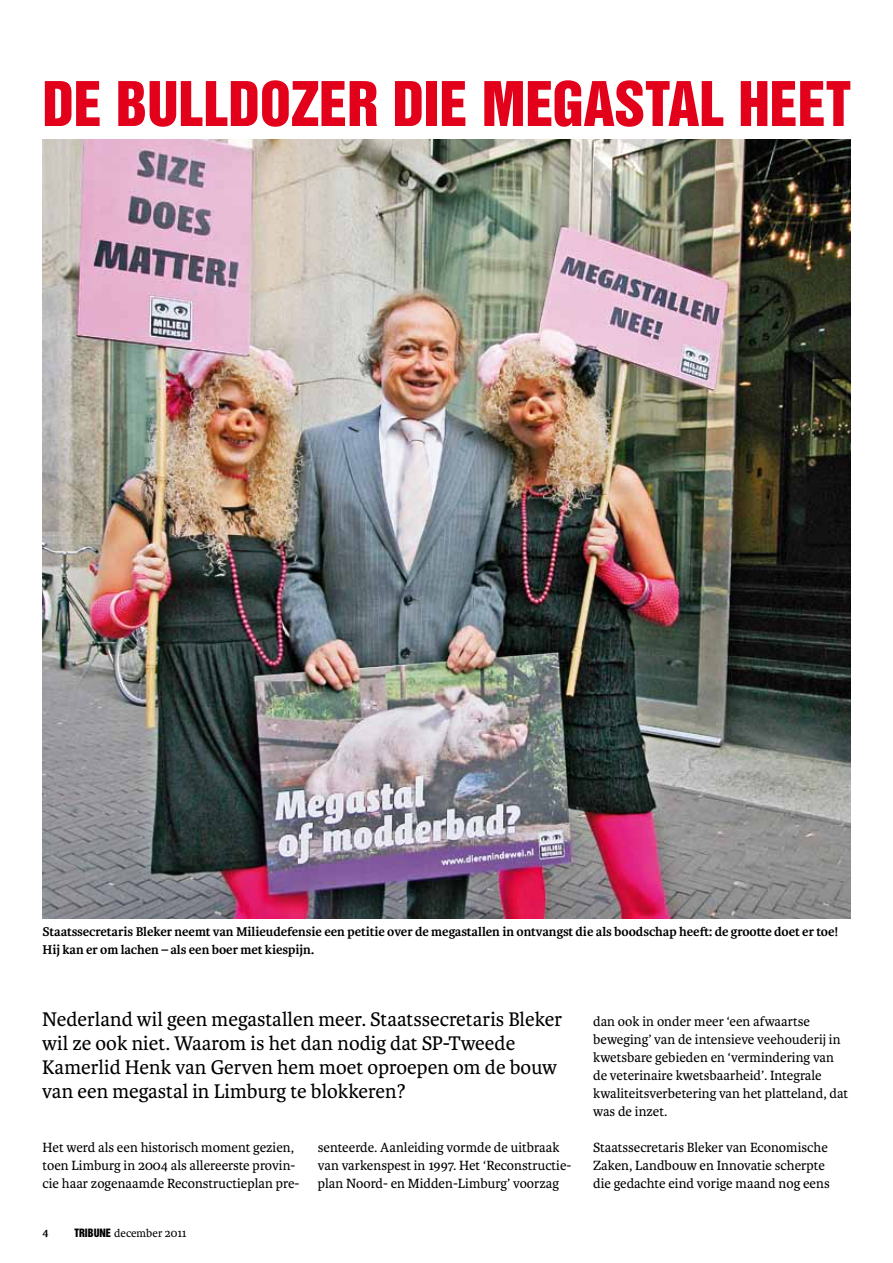
<style>
.page{position:relative;width:893px;height:1263px;background:#fff}
.page>*{position:absolute;margin:0;border:0;box-sizing:border-box;transform-origin:0 0}
.t1{font:56.25px "Helvetica Inserat LT Std";color:#e2001a}
.t2{font:21px/24px "Karmina";color:#000}
.t3{font:14.25px/18px "Karmina";color:#000}
.t4{font:700 13.5px/18px "Karmina";letter-spacing:-.005em;color:#000}
.t5{font:12px "Karmina";color:#000}
.t6{font:700 12px "Karmina";color:#000}
.s1{font-family:"Helvetica Inserat LT Std";font-size:10.5px}
</style>
<div class="page">
<img style="left:43px;top:140px;width:807px;height:778px">
<h1 class="t1" style="left:43px;top:70px;width:810px">DE BULLDOZER DIE MEGASTAL HEET</h1>
<p class="t4" style="left:43px;top:923px;width:797px">Staatssecretaris Bleker neemt van Milieudefensie een petitie over de megastallen in ontvangst die als boodschap heeft: de grootte doet er toe!<br>Hij kan er om lachen – als een boer met kiespijn.</p>
<h2 class="t2" style="left:42px;top:1007px;width:521px">Nederland wil geen megastallen meer. Staatssecretaris Bleker wil ze ook niet. Waarom is het dan nodig dat SP-Tweede Kamerlid Henk van Gerven hem moet oproepen om de bouw van een megastal in Limburg te blokkeren?</h2>
<p class="t3" style="left:43px;top:1139px;width:258px">Het werd als een historisch moment gezien, toen Limburg in 2004 als allereerste provin&shy;cie haar zogenaamde Reconstructieplan pre-</p>
<p class="t3" style="left:318px;top:1139px;width:255px">senteerde. Aanleiding vormde de uitbraak van varkenspest in 1997. Het ‘Reconstructie&shy;plan Noord- en Midden-Limburg’ voorzag</p>
<p class="t6" style="left:43px;top:1225px;width:8px">4</p>
<p class="t5" style="left:74px;top:1226px;width:114px"><span class="s1">TRIBUNE</span> december 2011</p>
<p class="t3" style="left:593px;top:1013px;width:256px">dan ook in onder meer ‘een afwaartse beweging’ van de intensieve veehouderij in kwetsbare gebieden en ‘vermindering van de veterinaire kwetsbaarheid’. Integrale kwaliteitsverbetering van het platteland, dat was de inzet.</p>
<p class="t3" style="left:593px;top:1139px;width:238px">Staatssecretaris Bleker van Economische<br>Zaken, Landbouw en Innovatie scherpte die gedachte eind vorige maand nog eens</p>
</div>
